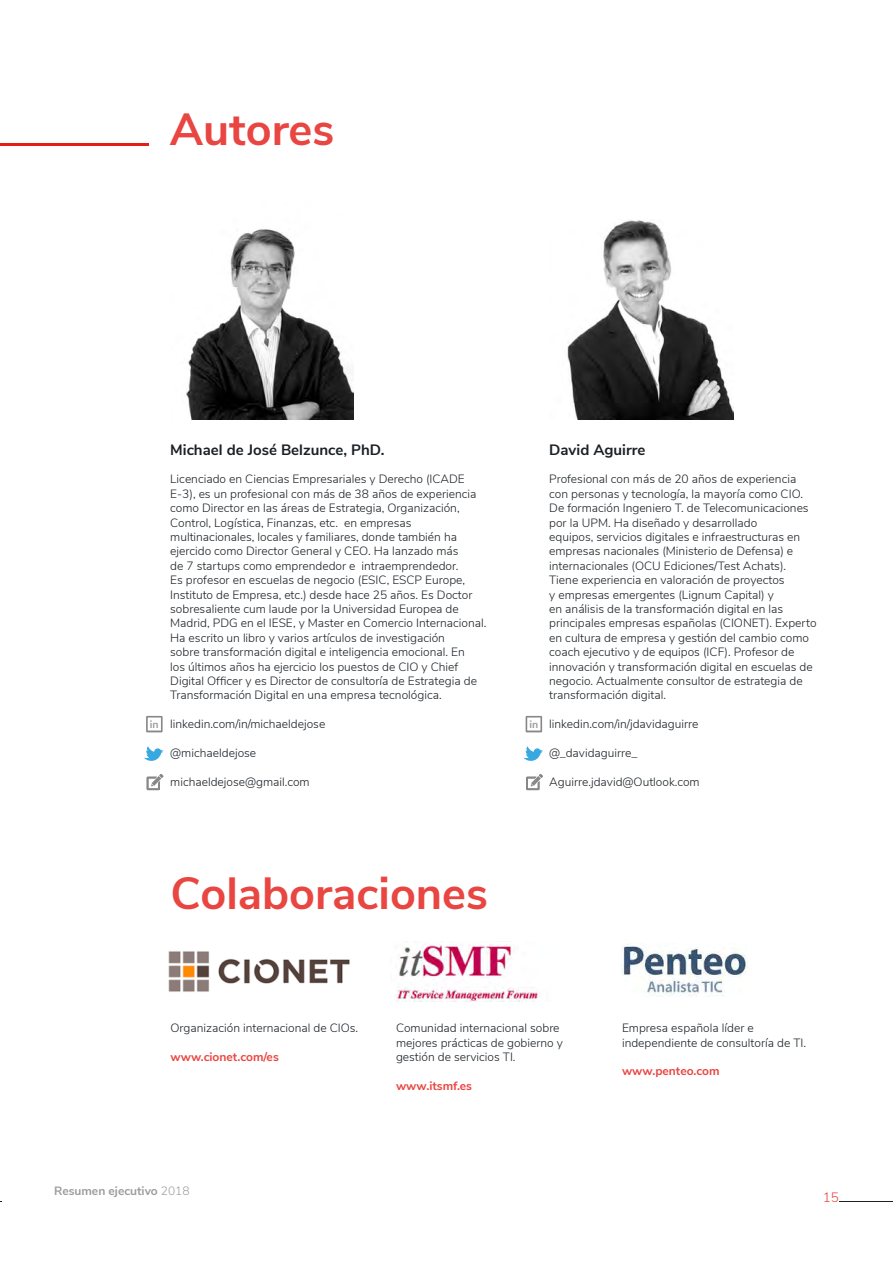
<style>
.page{position:relative;width:893px;height:1263px;background:#fff}
.page>*{position:absolute;margin:0;border:0;box-sizing:border-box;transform-origin:0 0}
.t1{font:700 45px "Nunito Sans";color:#e94541}
.t2{font:700 15px "Nunito Sans";color:#1a2025}
.t3{font:300 13.5px "Nunito Sans";color:#e94541}
.t4{font:300 12px/14.4px "Nunito Sans";color:#1a2025}
.t5{font:700 12px "Nunito Sans";color:#e94541}
.t6{font:700 12px "Nunito Sans";color:#9d9d9c}
.t7{font:700 10.5px "Nunito Sans";color:#9d9d9c}
.s1{font-weight:300}
</style>
<div class="page">
<hr style="left:839px;top:1201px;width:54px;height:1px;background:#1a2025">
<img style="left:567px;top:220px;width:166px;height:199px">
<img style="left:186px;top:229px;width:167px;height:190px">
<img style="left:168px;top:951px;width:182px;height:41px">
<img style="left:394px;top:941px;width:144px;height:61px">
<img style="left:621px;top:944px;width:127px;height:51px">
<hr style="left:0;top:144px;width:149px;height:2px;background:#e41f13">
<svg style="left:144px;top:746px;width:19px;height:15px"></svg>
<svg style="left:147px;top:774px;width:16px;height:16px"></svg>
<svg style="left:146px;top:716px;width:17px;height:16px"></svg>
<svg style="left:523px;top:746px;width:20px;height:15px"></svg>
<svg style="left:526px;top:774px;width:17px;height:16px"></svg>
<svg style="left:526px;top:716px;width:16px;height:16px"></svg>
<h1 class="t1" style="left:170px;top:97px;width:166px">Autores</h1>
<p class="t2" style="left:170px;top:438px;width:216px">Michael de José Belzunce, PhD.</p>
<p class="t4" style="left:170px;top:471px;width:318px">Licenciado en Ciencias Empresariales y Derecho (ICADE E-3), es un profesional con más de 38 años de experiencia como Director en las áreas de Estrategia, Organización, Control, Logística, Finanzas, etc. en empresas multinacionales, locales y familiares, donde también ha ejercido como Director General y CEO. Ha lanzado más<br>de 7 startups como emprendedor e intraemprendedor.<br>Es profesor en escuelas de negocio (ESIC, ESCP Europe, Instituto de Empresa, etc.) desde hace 25 años. Es Doctor sobresaliente cum laude por la Universidad Europea de Madrid, PDG en el IESE, y Master en Comercio Internacional.<br>Ha escrito un libro y varios artículos de investigación<br>sobre transformación digital e inteligencia emocional. En<br>los últimos años ha ejercicio los puestos de CIO y Chief Digital Officer y es Director de consultoría de Estrategia de Transformación Digital en una empresa tecnológica.</p>
<p class="t4" style="left:170px;top:716px;width:157px">linkedin.com/in/michaeldejose</p>
<p class="t4" style="left:170px;top:745px;width:88px">@michaeldejose</p>
<p class="t4" style="left:170px;top:774px;width:141px">michaeldejose@gmail.com</p>
<p class="t7" style="left:150px;top:716px;width:10px">in</p>
<p class="t7" style="left:529px;top:716px;width:10px">in</p>
<p class="t2" style="left:549px;top:438px;width:98px">David Aguirre</p>
<p class="t4" style="left:549px;top:471px;width:269px">Profesional con más de 20 años de experiencia con personas y tecnología, la mayoría como CIO.<br>De formación Ingeniero T. de Telecomunicaciones por la UPM. Ha diseñado y desarrollado<br>equipos, servicios digitales e infraestructuras en empresas nacionales (Ministerio de Defensa) e internacionales (OCU Ediciones/Test Achats).<br>Tiene experiencia en valoración de proyectos<br>y empresas emergentes (Lignum Capital) y<br>en análisis de la transformación digital en las principales empresas españolas (CIONET). Experto en cultura de empresa y gestión del cambio como coach ejecutivo y de equipos (ICF). Profesor de innovación y transformación digital en escuelas de negocio. Actualmente consultor de estrategia de transformación digital.</p>
<p class="t4" style="left:549px;top:716px;width:151px">linkedin.com/in/jdavidaguirre</p>
<p class="t4" style="left:549px;top:745px;width:90px">@_davidaguirre_</p>
<p class="t4" style="left:549px;top:774px;width:152px">Aguirre.jdavid@Outlook.com</p>
<h1 class="t1" style="left:171px;top:860px;width:319px">Colaboraciones</h1>
<p class="t4" style="left:171px;top:1020px;width:189px">Organización internacional de CIOs.</p>
<p class="t5" style="left:171px;top:1048px;width:110px">www.cionet.com/es</p>
<p class="t6" style="left:54px;top:1182px;width:137px">Resumen ejecutivo <span class="s1">2018</span></p>
<p class="t4" style="left:396px;top:1020px;width:168px">Comunidad internacional sobre mejores prácticas de gobierno y gestión de servicios TI.</p>
<p class="t5" style="left:396px;top:1077px;width:78px">www.itsmf.es</p>
<p class="t4" style="left:622px;top:1020px;width:185px">Empresa española líder e independiente de consultoría de TI.</p>
<p class="t5" style="left:622px;top:1062px;width:99px">www.penteo.com</p>
<p class="t3" style="left:823px;top:1187px;width:18px">15</p>
</div>
